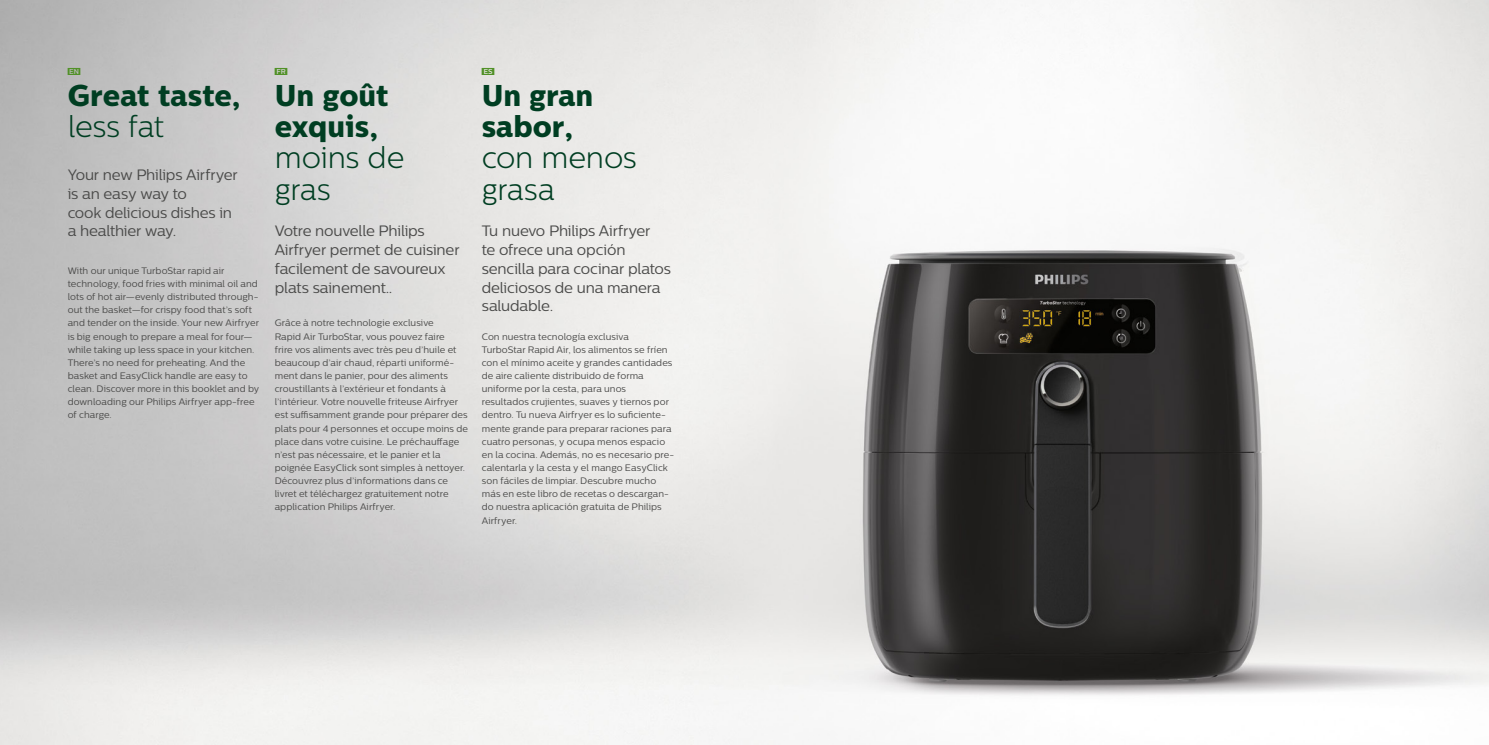
<style>
.page{position:relative;width:1489px;height:745px;background:#fff}
.page>*{position:absolute;margin:0;border:0;box-sizing:border-box;transform-origin:0 0}
.t1{font:800 30px/31.2px "Centrale Sans";color:#003e22}
.t2{font:300 30px/31.2px "Centrale Sans";letter-spacing:-.01em;color:#003e22}
.t3{font:15px/18.8px "Centrale Sans";letter-spacing:-.015em;color:#4a4a49}
.t4{font:10px "Language Marks Solid 2.8 Small";color:#519127}
.t5{font:9.38px/13.1px "Centrale Sans";letter-spacing:.005em;color:#4a4a49}
</style>
<div class="page">
<img style="left:0;top:0;width:1488px;height:744px">
<p class="t4" style="left:68px;top:65px;width:18px">e</p>
<h1 class="t1" style="left:68px;top:80px;width:174px">Great taste,</h1>
<h1 class="t2" style="left:68px;top:111px;width:98px">less fat</h1>
<h2 class="t3" style="left:68px;top:165px;width:171px">Your new Philips Airfryer is an easy way to<br>cook delicious dishes in a healthier way.</h2>
<p class="t5" style="left:68px;top:264px;width:193px">With our unique TurboStar rapid air technology, food fries with minimal oil and lots of hot air—evenly distributed through&shy;out the basket—for crispy food that’s soft and tender on the inside. Your new Airfryer is big enough to prepare a meal for four— while taking up less space in your kitchen.<br>There’s no need for preheating. And the basket and EasyClick handle are easy to clean. Discover more in this booklet and by downloading our Philips Airfryer app-free of charge.</p>
<p class="t4" style="left:275px;top:65px;width:18px">f</p>
<h1 class="t1" style="left:275px;top:80px;width:116px">Un goût exquis,</h1>
<h1 class="t2" style="left:275px;top:142px;width:131px">moins de gras</h1>
<h2 class="t3" style="left:275px;top:221px;width:186px">Votre nouvelle Philips<br>Airfryer permet de cuisiner facilement de savoureux plats sainement..</h2>
<p class="t5" style="left:275px;top:316px;width:195px">Grâce à notre technologie exclusive<br>Rapid Air TurboStar, vous pouvez faire<br>frire vos aliments avec très peu d’huile et beaucoup d’air chaud, réparti uniformé&shy;ment dans le panier, pour des aliments croustillants à l’extérieur et fondants à l’intérieur. Votre nouvelle friteuse Airfryer est suffisamment grande pour préparer des plats pour 4 personnes et occupe moins de place dans votre cuisine. Le préchauffage n’est pas nécessaire, et le panier et la poignée EasyClick sont simples à nettoyer.<br>Découvrez plus d’informations dans ce livret et téléchargez gratuitement notre application Philips Airfryer.</p>
<p class="t4" style="left:482px;top:65px;width:18px">E</p>
<h1 class="t1" style="left:482px;top:80px;width:113px">Un gran sabor,</h1>
<h1 class="t2" style="left:482px;top:142px;width:157px">con menos grasa</h1>
<h2 class="t3" style="left:482px;top:221px;width:191px">Tu nuevo Philips Airfryer<br>te ofrece una opción sencilla para cocinar platos deliciosos de una manera saludable.</h2>
<p class="t5" style="left:482px;top:329px;width:194px">Con nuestra tecnología exclusiva TurboStar Rapid Air, los alimentos se fríen con el mínimo aceite y grandes cantidades de aire caliente distribuido de forma uniforme por la cesta, para unos resultados crujientes, suaves y tiernos por dentro. Tu nueva Airfryer es lo suficiente&shy;mente grande para preparar raciones para cuatro personas, y ocupa menos espacio en la cocina. Además, no es necesario pre&shy;calentarla y la cesta y el mango EasyClick son fáciles de limpiar. Descubre mucho más en este libro de recetas o descargan&shy;do nuestra aplicación gratuita de Philips Airfryer.</p>
</div>
